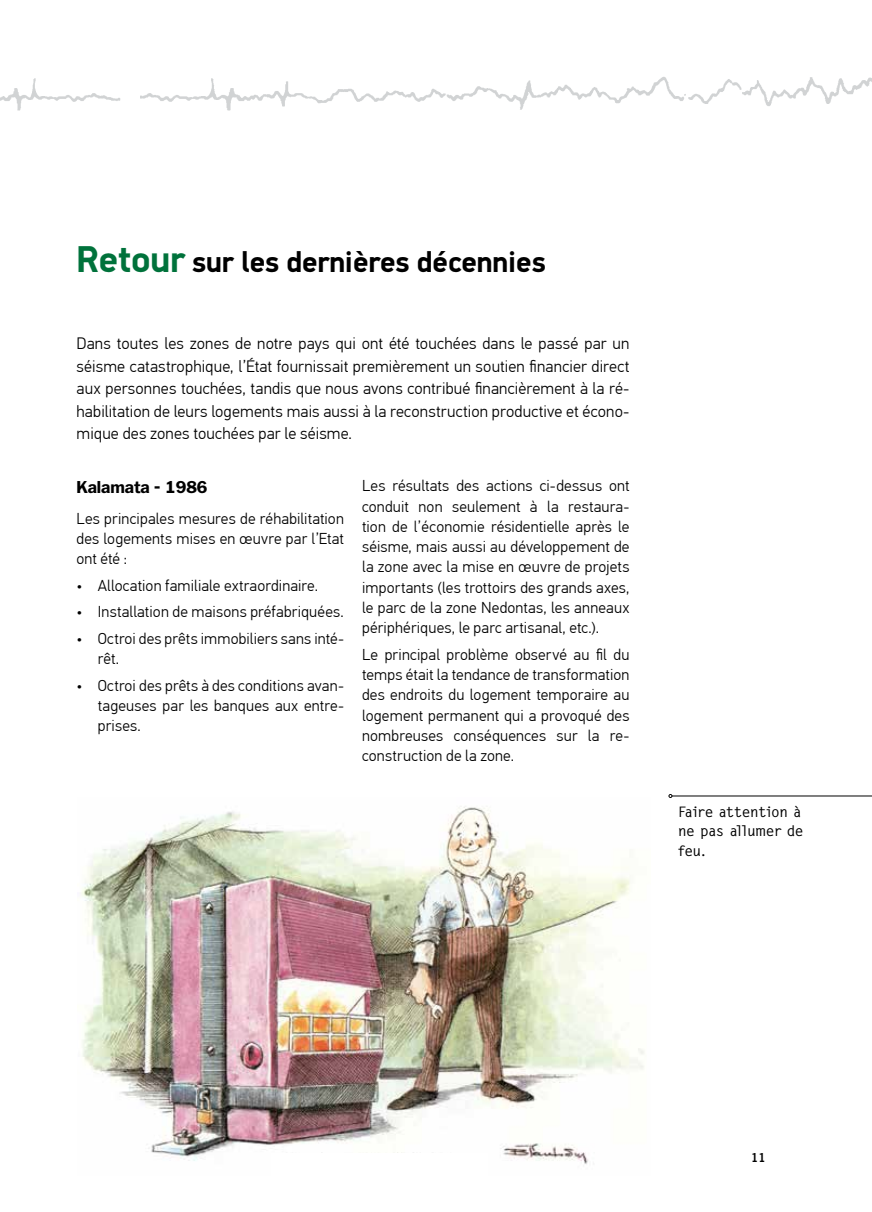
<style>
.page{position:relative;width:872px;height:1212px;background:#fff}
.page>*{position:absolute;margin:0;border:0;box-sizing:border-box;transform-origin:0 0}
.t1{font:700 30px "PF Din Display";color:#000}
.t2{font:300 16.5px/22.5px "PF Din Text Pro";letter-spacing:.01em;color:#000;text-align:justify}
.t3{font:700 16.5px "PF Franklin Gothic";color:#000}
.t4{font:300 15.75px/20.2px "PF Din Text Pro";letter-spacing:.01em;color:#000;text-align:justify}
.t5{font:15px/19.5px "PF Letter Gothic Next";color:#000;text-align:justify}
.t6{font:700 12px "News Gothic BT";color:#000}
.s1{font-size:37.5px;color:#00723b}
</style>
<div class="page">
<img style="left:81px;top:806px;width:564px;height:358px">
<div style="left:271px;top:1153px;width:216px;height:39px;background:#fff"></div>
<hr style="left:672px;top:795px;width:200px;height:1px;background:#000">
<svg style="left:668px;top:794px;width:4px;height:4px"></svg>
<img style="left:140px;top:77px;width:732px;height:34px">
<h1 class="t1" style="left:77px;top:244px;width:470px"><span class="s1">Retour</span> sur les dernières décennies</h1>
<p class="t2" style="left:77px;top:332px;width:554px">Dans toutes les zones de notre pays qui ont été touchées dans le passé par un séisme catastrophique, l’État fournissait premièrement un soutien financier direct aux personnes touchées, tandis que nous avons contribué financièrement à la ré&shy;habilitation de leurs logements mais aussi à la reconstruction productive et écono&shy;mique des zones touchées par le séisme.</p>
<p class="t3" style="left:77px;top:477px;width:132px">Kalamata - 1986</p>
<p class="t4" style="left:77px;top:508px;width:269px">Les principales mesures de réhabilitation des logements mises en œuvre par l’Etat ont été :</p>
<p class="t4" style="left:77px;top:575px;width:243px">• Allocation familiale extraordinaire.</p>
<p class="t4" style="left:77px;top:602px;width:269px">• Installation de maisons préfabriquées.</p>
<p class="t4" style="left:98px;top:629px;width:248px;text-indent:-21px">• Octroi des prêts immobiliers sans inté&shy;rêt.</p>
<p class="t4" style="left:98px;top:675px;width:248px;text-indent:-21px">• Octroi des prêts à des conditions avan&shy;tageuses par les banques aux entre&shy;prises.</p>
<p class="t4" style="left:362px;top:476px;width:269px">Les résultats des actions ci-dessus ont conduit non seulement à la restaura&shy;tion de l’économie résidentielle après le séisme, mais aussi au développement de la zone avec la mise en œuvre de projets importants (les trottoirs des grands axes, le parc de la zone Nedontas, les anneaux périphériques, le parc artisanal, etc.).</p>
<p class="t4" style="left:362px;top:644px;width:269px">Le principal problème observé au fil du temps était la tendance de transformation des endroits du logement temporaire au logement permanent qui a provoqué des nombreuses conséquences sur la re&shy;construction de la zone.</p>
<p class="t5" style="left:678px;top:802px;width:126px">Faire attention à ne pas allumer de feu.</p>
<p class="t6" style="left:751px;top:1151px;width:16px">11</p>
</div>
